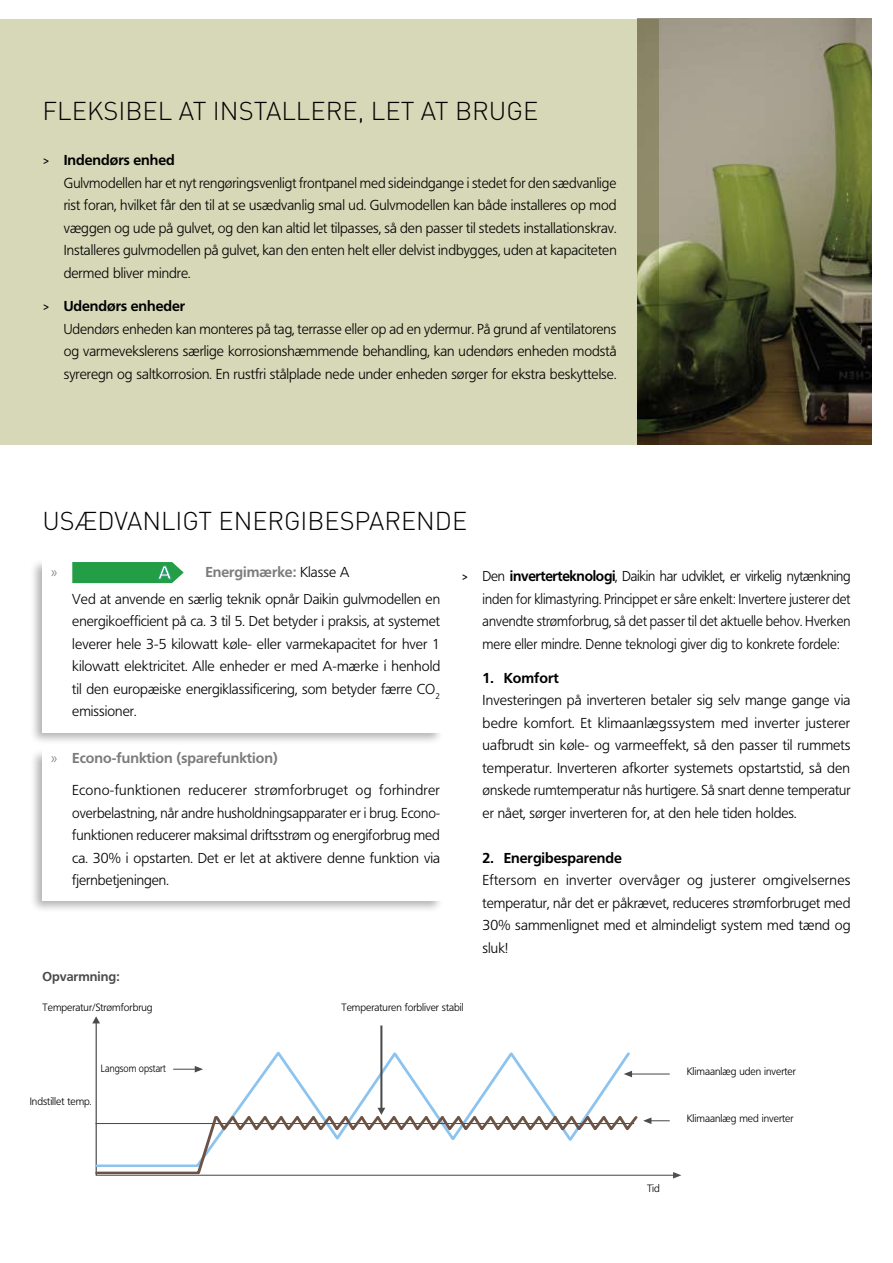
<style>
.page{position:relative;width:893px;height:1263px;background:#fff}
.page>*{position:absolute;margin:0;border:0;box-sizing:border-box;transform-origin:0 0}
.t1{font:300 25.5px "DIN";color:#000}
.t2{font:300 14.25px/22.5px "Frutiger BSK45";color:#000;text-align:justify}
.t3{font:700 14.25px "Frutiger BSK65";color:#000}
.t4{font:700 14.25px "Frutiger BSK65";color:#7c7c7c}
.t5{font:300 14.25px "Frutiger BSK45";color:#7c7c7c}
.t6{font:700 12.75px "Frutiger BSK65";color:#4b4b4b}
.t7{font:300 10.5px "Frutiger BSK45";color:#000}
.t8{font:300 10.5px "Frutiger BSK45";color:#000;scale:.9 1}
.s1{font-family:"DIN";font-weight:400}
.s2{font-family:"Frutiger BSK45";font-weight:300;color:#000}
.s3{font-family:"Frutiger BSK45";font-weight:300}
.s4{font-family:"Frutiger BSK65";font-weight:700}
</style>
<div class="page">
<img style="left:659px;top:19px;width:213px;height:425px">
<div style="left:0;top:19px;width:659px;height:425px;background:#d6d8b7"></div>
<svg style="left:95px;top:1048px;width:537px;height:60px"></svg>
<svg style="left:92px;top:1016px;width:8px;height:7px"></svg>
<svg style="left:624px;top:1071px;width:8px;height:6px"></svg>
<hr style="left:631px;top:1073px;width:39px;height:1px;background:#4b4b4b">
<svg style="left:173px;top:1066px;width:30px;height:6px"></svg>
<hr style="left:380px;top:1025px;width:2px;height:83px;background:#4b4b4b">
<svg style="left:95px;top:1108px;width:586px;height:70px"></svg>
<div style="left:30px;top:558px;width:414px;height:187px;background:#000;opacity:.3"></div>
<div style="left:30px;top:748px;width:414px;height:166px;background:#000;opacity:.3"></div>
<div style="left:43px;top:555px;width:402px;height:178px;background:#fff"></div>
<div style="left:43px;top:749px;width:401px;height:152px;background:#fff"></div>
<svg style="left:72px;top:562px;width:112px;height:21px;background:#34a455"></svg>
<h1 class="t1" style="left:43px;top:94px;width:497px">FLEKSIBEL AT INSTALLERE, LET AT BRUGE</h1>
<p class="t3" style="left:43px;top:152px;width:134px"><span class="s1">&gt;</span> Indendørs enhed</p>
<p class="t2" style="left:64px;top:172px;width:554px">Gulvmodellen har et nyt rengøringsvenligt frontpanel med sideindgange i stedet for den sædvanlige rist foran, hvilket får den til at se usædvanlig smal ud. Gulvmodellen kan både installeres op mod væggen og ude på gulvet, og den kan altid let tilpasses, så den passer til stedets installationskrav.<br>Installeres gulvmodellen på gulvet, kan den enten helt eller delvist indbygges, uden at kapaciteten dermed bliver mindre.</p>
<p class="t3" style="left:43px;top:298px;width:144px"><span class="s1">&gt;</span> Udendørs enheder</p>
<p class="t2" style="left:64px;top:318px;width:554px">Udendørs enheden kan monteres på tag, terrasse eller op ad en ydermur. På grund af ventilatorens og varmevekslerens særlige korrosionshæmmende behandling, kan udendørs enheden modstå syreregn og saltkorrosion. En rustfri stålplade nede under enheden sørger for ekstra beskyttelse.</p>
<h1 class="t1" style="left:43px;top:503px;width:426px">USÆDVANLIGT ENERGIBESPARENDE</h1>
<p class="t5" style="left:51px;top:563px;width:7px">»</p>
<p class="t4" style="left:206px;top:563px;width:145px">Energimærke: <span class="s2">Klasse A</span></p>
<p class="t2" style="left:72px;top:588px;width:370px">Ved at anvende en særlig teknik opnår Daikin gulvmodellen en energikoefficient på ca. 3 til 5. Det betyder i praksis, at systemet leverer hele 3-5 kilowatt køle- eller varmekapacitet for hver 1 kilowatt elektricitet. Alle enheder er med A-mærke i henhold til den europæiske energiklassificering, som betyder færre CO<sub>2 </sub>emissioner.</p>
<p class="t4" style="left:51px;top:750px;width:228px"><span class="s3">»</span> Econo-funktion (sparefunktion)</p>
<p class="t2" style="left:72px;top:779px;width:369px">Econo-funktionen reducerer strømforbruget og forhindrer overbelastning, når andre husholdningsapparater er i brug. Econo&shy;funktionen reducerer maksimal driftsstrøm og energiforbrug med ca. 30% i opstarten. Det er let at aktivere denne funktion via fjernbetjeningen.</p>
<p class="t6" style="left:43px;top:969px;width:79px">Opvarmning:</p>
<p class="t2" style="left:483px;top:565px;width:369px;text-indent:-21px"><span class="s1">&gt;</span> Den <span class="s4">inverterteknologi</span>, Daikin har udviklet, er virkelig nytænkning inden for klimastyring. Princippet er såre enkelt: Invertere justerer det anvendte strømforbrug, så det passer til det aktuelle behov. Hverken mere eller mindre. Denne teknologi giver dig to konkrete fordele:</p>
<p class="t3" style="left:483px;top:669px;width:78px">1. Komfort</p>
<p class="t2" style="left:483px;top:689px;width:370px">Investeringen på inverteren betaler sig selv mange gange via bedre komfort. Et klimaanlægssystem med inverter justerer uafbrudt sin køle- og varmeeffekt, så den passer til rummets temperatur. Inverteren afkorter systemets opstartstid, så den ønskede rumtemperatur nås hurtigere. Så snart denne temperatur er nået, sørger inverteren for, at den hele tiden holdes.</p>
<p class="t3" style="left:483px;top:849px;width:141px">2. Energibesparende</p>
<p class="t2" style="left:483px;top:869px;width:369px">Eftersom en inverter overvåger og justerer omgivelsernes temperatur, når det er påkrævet, reduceres strømforbruget med 30% sammenlignet med et almindeligt system med tænd og sluk!</p>
<p class="t7" style="left:43px;top:1001px;width:112px">Temperatur/Strømforbrug</p>
<p class="t7" style="left:341px;top:1001px;width:124px">Temperaturen forbliver stabil</p>
<p class="t7" style="left:30px;top:1095px;width:63px">Indstillet temp.</p>
<p class="t8" style="left:101px;top:1062px;width:73px">Langsom opstart</p>
<p class="t7" style="left:647px;top:1182px;width:14px">Tid</p>
<p class="t7" style="left:687px;top:1065px;width:111px">Klimaanlæg uden inverter</p>
<p class="t7" style="left:687px;top:1113px;width:108px">Klimaanlæg med inverter</p>
</div>
